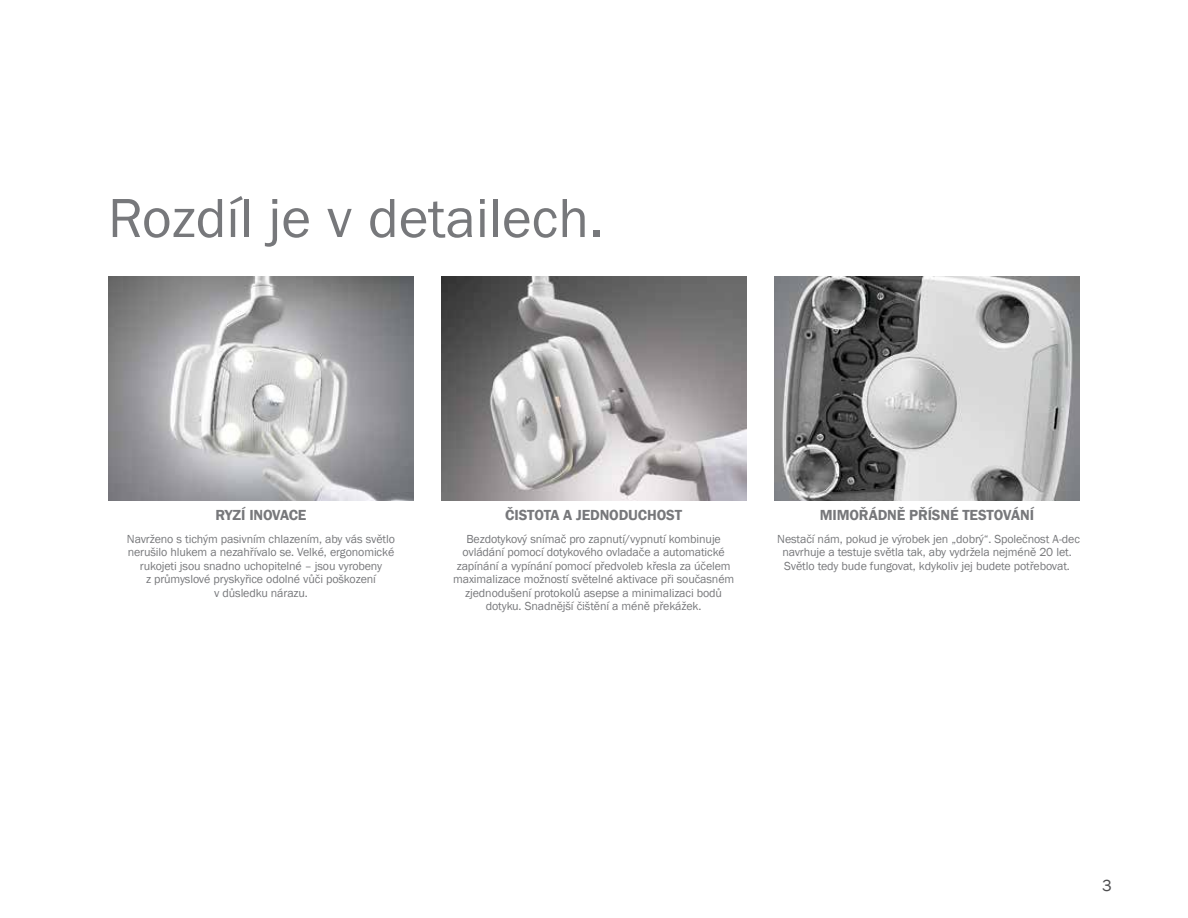
<style>
.page{position:relative;width:1188px;height:918px;background:#fff}
.page>*{position:absolute;margin:0;border:0;box-sizing:border-box;transform-origin:0 0}
.t1{font:57px "Franklin Gothic";color:#77787b}
.t2{font:16.5px "Franklin Gothic";color:#4d4d4f}
.t3{font:600 15px "Franklin Gothic";letter-spacing:-.01em;color:#77787b}
.t4{font:12px/13.5px "Franklin Gothic";letter-spacing:-.01em;color:#77787b;text-align:center}
</style>
<div class="page">
<img style="left:441px;top:277px;width:306px;height:223px">
<img style="left:108px;top:277px;width:306px;height:223px">
<img style="left:774px;top:277px;width:306px;height:223px">
<h1 class="t1" style="left:108px;top:183px;width:497px">Rozdíl je v detailech.</h1>
<p class="t3" style="left:216px;top:506px;width:92px">RYZÍ INOVACE</p>
<p class="t4" style="left:127px;top:532px;width:270px">Navrženo s tichým pasivním chlazením, aby vás světlo nerušilo hlukem a nezahřívalo se. Velké, ergonomické rukojeti jsou snadno uchopitelné – jsou vyrobeny<br>z průmyslové pryskyřice odolné vůči poškození<br>v důsledku nárazu.</p>
<p class="t3" style="left:505px;top:506px;width:178px">ČISTOTA A JEDNODUCHOST</p>
<p class="t4" style="left:453px;top:532px;width:283px">Bezdotykový snímač pro zapnutí/vypnutí kombinuje ovládání pomocí dotykového ovladače a automatické zapínání a vypínání pomocí předvoleb křesla za účelem maximalizace možností světelné aktivace při současném zjednodušení protokolů asepse a minimalizaci bodů dotyku. Snadnější čištění a méně překážek.</p>
<p class="t3" style="left:820px;top:506px;width:216px">MIMOŘÁDNĚ PŘÍSNÉ TESTOVÁNÍ</p>
<p class="t4" style="left:777px;top:532px;width:304px">Nestačí nám, pokud je výrobek jen „dobrý“. Společnost A-dec navrhuje a testuje světla tak, aby vydržela nejméně 20 let.<br>Světlo tedy bude fungovat, kdykoliv jej budete potřebovat.</p>
<h2 class="t2" style="left:1102px;top:876px;width:11px">3</h2>
</div>
